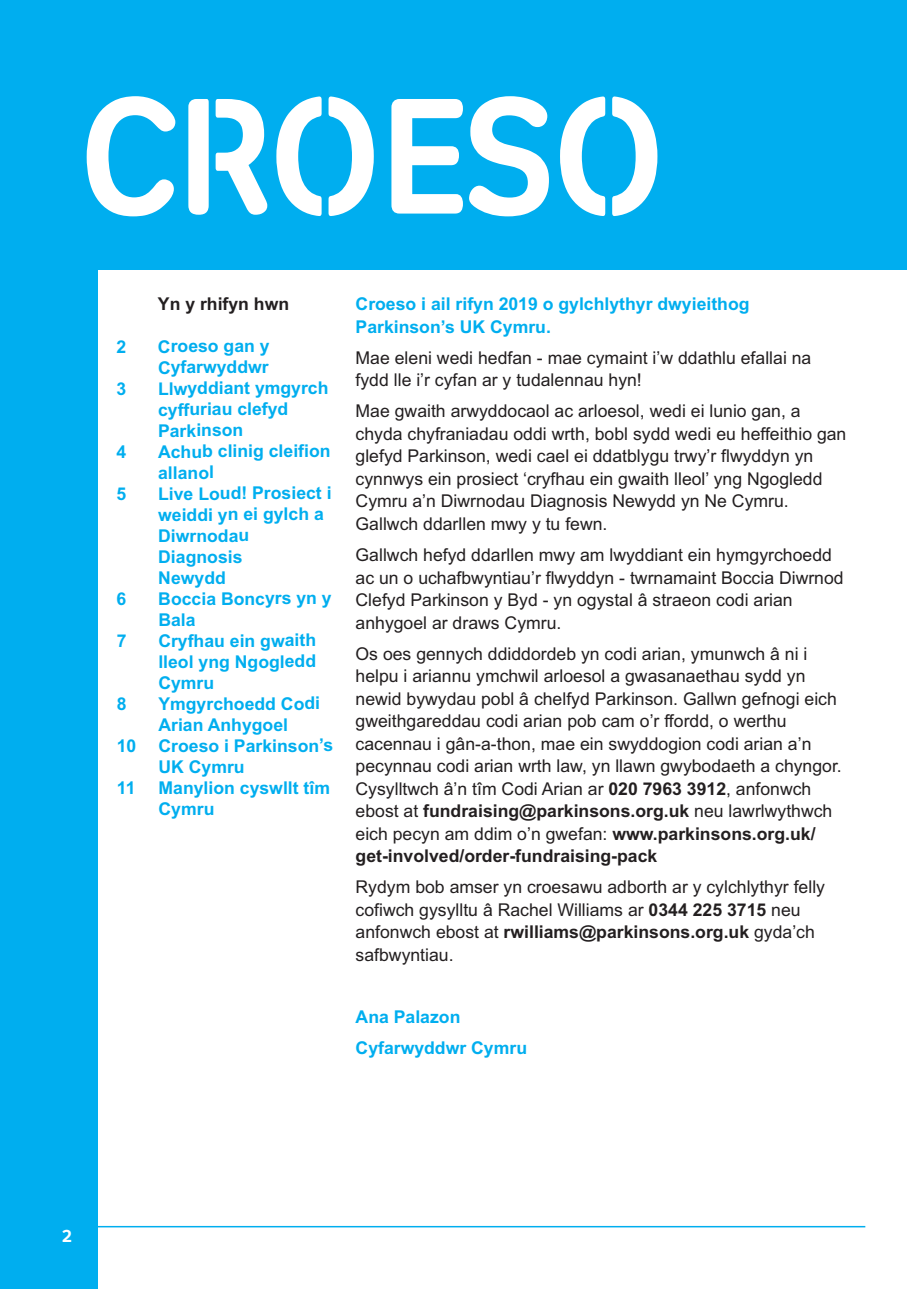
<style>
.page{position:relative;width:919px;height:1289px;background:#fff}
.page>*{position:absolute;margin:0;border:0;box-sizing:border-box;transform-origin:0 0}
.t1{font:165px "Parkinsons UK Stencil";color:#fff}
.t2{font:700 18px "Foundry Sterling";color:#fff}
.t3{font:17.7px/22.5px "Arial";color:#231f20}
.t4{font:700 17.7px/21px "Arial";color:#00aeef}
.t5{font:700 17.7px "Arial";color:#231f20}
.s1{font-weight:700}
</style>
<div class="page">
<div style="left:0;top:0;width:906px;height:1288px;background:#00aeef"></div>
<div style="left:98px;top:270px;width:808px;height:1018px;background:#fff"></div>
<hr style="left:57px;top:1225px;width:808px;height:2px;background:#00aeef">
<h1 class="t1" style="left:80px;top:56px;width:586px">CROESO</h1>
<p class="t5" style="left:158px;top:294px;width:133px">Yn y rhifyn hwn</p>
<p class="t4" style="left:116px;top:336px;width:11px">2</p>
<p class="t4" style="left:158px;top:336px;width:113px">Croeso gan y<br>Cyfarwyddwr</p>
<p class="t4" style="left:116px;top:378px;width:11px">3</p>
<p class="t4" style="left:158px;top:378px;width:172px">Llwyddiant ymgyrch cyffuriau clefyd<br>Parkinson</p>
<p class="t4" style="left:116px;top:441px;width:11px">4</p>
<p class="t4" style="left:158px;top:441px;width:174px">Achub clinig cleifion allanol</p>
<p class="t4" style="left:116px;top:483px;width:11px">5</p>
<p class="t4" style="left:158px;top:483px;width:175px">Live Loud! Prosiect i weiddi yn ei gylch a<br>Diwrnodau<br>Diagnosis<br>Newydd</p>
<p class="t4" style="left:117px;top:588px;width:11px">6</p>
<p class="t4" style="left:158px;top:588px;width:175px">Boccia Boncyrs yn y<br>Bala</p>
<p class="t4" style="left:117px;top:630px;width:11px">7</p>
<p class="t4" style="left:158px;top:630px;width:159px;text-align:justify">Cryfhau ein gwaith lleol yng Ngogledd Cymru</p>
<p class="t4" style="left:117px;top:693px;width:11px">8</p>
<p class="t4" style="left:158px;top:693px;width:163px">Ymgyrchoedd Codi</p>
<p class="t4" style="left:158px;top:714px;width:131px">Arian Anhygoel</p>
<p class="t4" style="left:117px;top:735px;width:218px">10 Croeso i Parkinson’s</p>
<p class="t4" style="left:158px;top:756px;width:88px">UK Cymru</p>
<p class="t4" style="left:117px;top:777px;width:20px">11</p>
<p class="t4" style="left:158px;top:777px;width:173px">Manylion cyswllt tîm<br>Cymru</p>
<p class="t4" style="left:355px;top:293px;width:395px;line-height:22.5px">Croeso i ail rifyn 2019 o gylchlythyr dwyieithog<br>Parkinson’s UK Cymru.</p>
<p class="t3" style="left:355px;top:346px;width:457px">Mae eleni wedi hedfan - mae cymaint i’w ddathlu efallai na fydd lle i’r cyfan ar y tudalennau hyn!</p>
<p class="t3" style="left:355px;top:400px;width:492px">Mae gwaith arwyddocaol ac arloesol, wedi ei lunio gan, a chyda chyfraniadau oddi wrth, bobl sydd wedi eu heffeithio gan glefyd Parkinson, wedi cael ei ddatblygu trwy’r flwyddyn yn cynnwys ein prosiect ‘cryfhau ein gwaith lleol’ yng Ngogledd Cymru a’n Diwrnodau Diagnosis Newydd yn Ne Cymru.<br>Gallwch ddarllen mwy y tu fewn.</p>
<p class="t3" style="left:355px;top:543px;width:489px">Gallwch hefyd ddarllen mwy am lwyddiant ein hymgyrchoedd ac un o uchafbwyntiau’r flwyddyn - twrnamaint Boccia Diwrnod Clefyd Parkinson y Byd - yn ogystal â straeon codi arian anhygoel ar draws Cymru.</p>
<p class="t3" style="left:355px;top:642px;width:487px">Os oes gennych ddiddordeb yn codi arian, ymunwch â ni i helpu i ariannu ymchwil arloesol a gwasanaethau sydd yn newid bywydau pobl â chelfyd Parkinson. Gallwn gefnogi eich gweithgareddau codi arian pob cam o’r ffordd, o werthu cacennau i gân-a-thon, mae ein swyddogion codi arian a’n pecynnau codi arian wrth law, yn llawn gwybodaeth a chyngor.<br>Cysylltwch â’n tîm Codi Arian ar <span class="s1">020 7963 3912</span>, anfonwch ebost at <span class="s1">fundraising@parkinsons.org.uk</span> neu lawrlwythwch eich pecyn am ddim o’n gwefan: <span class="s1">www.parkinsons.org.uk/ get-involved/order-fundraising-pack</span></p>
<p class="t3" style="left:355px;top:875px;width:471px">Rydym bob amser yn croesawu adborth ar y cylchlythyr felly cofiwch gysylltu â Rachel Williams ar <span class="s1">0344 225 3715</span> neu anfonwch ebost at <span class="s1">rwilliams@parkinsons.org.uk</span> gyda’ch safbwyntiau.</p>
<p class="t4" style="left:355px;top:1001px;width:173px;line-height:31px">Ana Palazon<br>Cyfarwyddwr Cymru</p>
<p class="t2" style="left:61px;top:1225px;width:13px">2</p>
</div>
